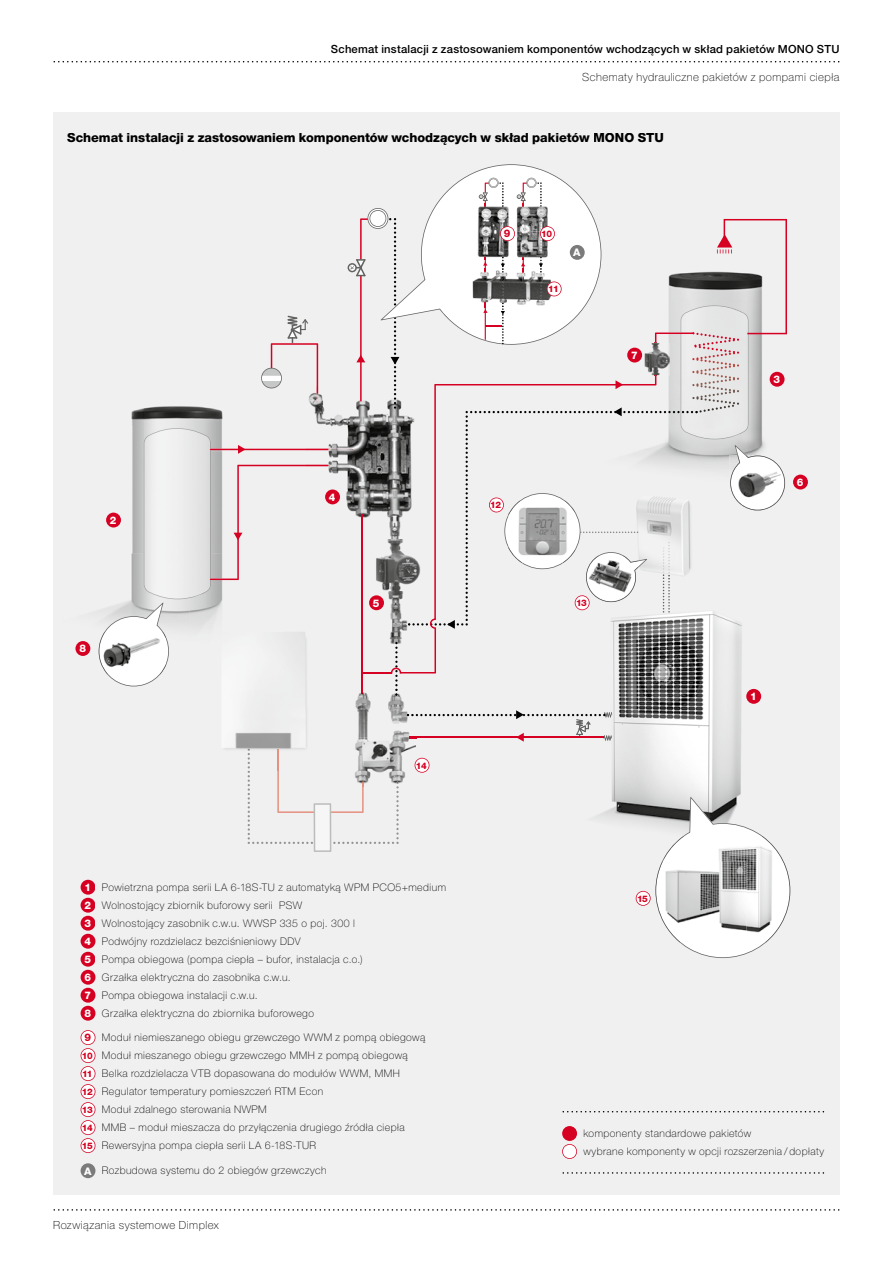
<style>
.page{position:relative;width:893px;height:1263px;background:#fff}
.page>*{position:absolute;margin:0;border:0;box-sizing:border-box;transform-origin:0 0}
.t1{font:800 12.75px "Helvetica Neue LT Pro";letter-spacing:-.005em;color:#000}
.t2{font:500 11.25px "Helvetica Neue LT Pro";letter-spacing:.02em;color:#000}
.t3{font:100 11.25px "Helvetica Neue LT Pro";letter-spacing:.04em;color:#000}
.t4{font:100 10.5px/18px "Helvetica Neue LT Pro";letter-spacing:.04em;color:#000}
.t5{font:800 10.5px "Helvetica Neue LT Pro";color:#fff}
.t6{font:800 10.5px "Helvetica Neue LT Pro";color:#d60022}
.t7{font:800 9px "Helvetica Neue LT Pro";letter-spacing:-.05em;color:#d60022}
.s1{font-weight:800;color:#fff}
.s2{font-weight:800;color:#d60022}
.s3{font-weight:800;font-size:9px;color:#d60022}
</style>
<div class="page">
<svg style="left:54px;top:1209px;width:785px;height:1px"></svg>
<svg style="left:54px;top:61px;width:785px;height:1px"></svg>
<div style="left:53px;top:113px;width:787px;height:1082px;background:#f0f0f0"></div>
<img style="left:106px;top:408px;width:38px;height:145px">
<img style="left:144px;top:406px;width:162px;height:45px">
<img style="left:211px;top:451px;width:95px;height:14px">
<img style="left:79px;top:553px;width:159px;height:103px">
<img style="left:144px;top:428px;width:67px;height:171px">
<hr style="left:210px;top:449px;width:143px;height:1px;background:#d60022">
<svg style="left:238px;top:445px;width:8px;height:9px"></svg>
<svg style="left:95px;top:603px;width:78px;height:84px"></svg>
<img style="left:93px;top:632px;width:6px;height:42px">
<img style="left:99px;top:632px;width:67px;height:42px">
<img style="left:318px;top:386px;width:30px;height:82px">
<img style="left:329px;top:468px;width:19px;height:40px">
<img style="left:306px;top:401px;width:20px;height:64px">
<img style="left:306px;top:449px;width:42px;height:1px">
<svg style="left:210px;top:465px;width:119px;height:115px"></svg>
<svg style="left:261px;top:316px;width:57px;height:86px"></svg>
<img style="left:204px;top:621px;width:103px;height:147px">
<img style="left:355px;top:696px;width:61px;height:87px">
<svg style="left:407px;top:710px;width:205px;height:32px"></svg>
<svg style="left:248px;top:748px;width:151px;height:104px"></svg>
<div style="left:746px;top:689px;width:15px;height:15px;background:#d60022;border-radius:50%"></div>
<div style="left:106px;top:513px;width:15px;height:14px;background:#d60022;border-radius:50%"></div>
<div style="left:325px;top:489px;width:15px;height:15px;background:#d60022;border-radius:50%"></div>
<div style="left:793px;top:475px;width:15px;height:14px;background:#d60022;border-radius:50%"></div>
<div style="left:81px;top:880px;width:14px;height:15px;background:#d60022;border-radius:50%"></div>
<div style="left:81px;top:898px;width:14px;height:15px;background:#d60022;border-radius:50%"></div>
<div style="left:81px;top:916px;width:14px;height:15px;background:#d60022;border-radius:50%"></div>
<div style="left:81px;top:934px;width:14px;height:15px;background:#d60022;border-radius:50%"></div>
<div style="left:81px;top:952px;width:14px;height:15px;background:#d60022;border-radius:50%"></div>
<div style="left:81px;top:970px;width:14px;height:15px;background:#d60022;border-radius:50%"></div>
<div style="left:81px;top:988px;width:14px;height:15px;background:#d60022;border-radius:50%"></div>
<div style="left:81px;top:1006px;width:14px;height:15px;background:#d60022;border-radius:50%"></div>
<svg style="left:81px;top:1030px;width:14px;height:123px"></svg>
<div style="left:81px;top:1163px;width:14px;height:15px;background:#7a7b7a;border-radius:50%"></div>
<svg style="left:348px;top:164px;width:439px;height:532px"></svg>
<svg style="left:415px;top:758px;width:14px;height:15px"></svg>
<svg style="left:636px;top:797px;width:155px;height:161px"></svg>
<div style="left:562px;top:1126px;width:15px;height:15px;background:#d60022;border-radius:50%"></div>
<svg style="left:562px;top:1144px;width:15px;height:15px"></svg>
<svg style="left:562px;top:1111px;width:262px;height:1px"></svg>
<svg style="left:562px;top:1172px;width:262px;height:2px"></svg>
<div style="left:75px;top:641px;width:15px;height:15px;background:#d60022;border-radius:50%"></div>
<div style="left:570px;top:245px;width:15px;height:15px;background:#7a7b7a;border-radius:50%"></div>
<p class="t2" style="left:331px;top:42px;width:510px">Schemat instalacji z zastosowaniem komponentów wchodzących w skład pakietów MONO STU</p>
<p class="t3" style="left:582px;top:70px;width:259px">Schematy hydrauliczne pakietów z pompami ciepła</p>
<p class="t1" style="left:67px;top:130px;width:598px">Schemat instalacji z zastosowaniem komponentów wchodzących w skład pakietów MONO STU</p>
<p class="t5" style="left:110px;top:514px;width:8px">2</p>
<p class="t5" style="left:79px;top:642px;width:8px">8</p>
<p class="t5" style="left:329px;top:491px;width:8px">4</p>
<p class="t5" style="left:373px;top:596px;width:8px">5</p>
<p class="t7" style="left:416px;top:760px;width:12px">14</p>
<p class="t6" style="left:504px;top:227px;width:8px">9</p>
<p class="t7" style="left:541px;top:229px;width:12px">10</p>
<p class="t7" style="left:548px;top:284px;width:12px">11</p>
<p class="t5" style="left:573px;top:246px;width:9px">A</p>
<p class="t5" style="left:631px;top:349px;width:8px">7</p>
<p class="t7" style="left:490px;top:500px;width:12px">12</p>
<p class="t7" style="left:576px;top:598px;width:12px">13</p>
<p class="t5" style="left:773px;top:373px;width:8px">3</p>
<p class="t5" style="left:797px;top:476px;width:8px">6</p>
<p class="t5" style="left:750px;top:690px;width:8px">1</p>
<p class="t4" style="left:84px;top:878px;width:363px"><span class="s1">1</span> Powietrzna pompa serii LA 6-18S-TU z automatyką WPM PCO5+medium <span class="s1">2</span> Wolnostojący zbiornik buforowy serii PSW<br><span class="s1">3</span> Wolnostojący zasobnik c.w.u. WWSP 335 o poj. 300 l<br><span class="s1">4</span> Podwójny rozdzielacz bezciśnieniowy DDV<br><span class="s1">5</span> Pompa obiegowa (pompa ciepła – bufor, instalacja c.o.)<br><span class="s1">6</span> Grzałka elektryczna do zasobnika c.w.u.<br><span class="s1">7</span> Pompa obiegowa instalacji c.w.u.<br><span class="s1">8</span> Grzałka elektryczna do zbiornika buforowego</p>
<p class="t4" style="left:82px;top:1028px;width:345px"><span class="s2">9</span> Moduł niemieszanego obiegu grzewczego WWM z pompą obiegową <span class="s3">10</span> Moduł mieszanego obiegu grzewczego MMH z pompą obiegową<br><span class="s3">11</span> Belka rozdzielacza VTB dopasowana do modułów WWM, MMH<br><span class="s3">12</span> Regulator temperatury pomieszczeń RTM Econ<br><span class="s3">13</span> Moduł zdalnego sterowania NWPM<br><span class="s3">14</span> MMB – moduł mieszacza do przyłączenia drugiego źródła ciepła<br><span class="s3">15</span> Rewersyjna pompa ciepła serii LA 6-18S-TUR</p>
<p class="t4" style="left:84px;top:1161px;width:244px"><span class="s1">A</span> Rozbudowa systemu do 2 obiegów grzewczych</p>
<p class="t3" style="left:53px;top:1218px;width:167px">Rozwiązania systemowe Dimplex</p>
<p class="t7" style="left:637px;top:893px;width:12px">15</p>
<p class="t4" style="left:583px;top:1124px;width:242px">komponenty standardowe pakietów<br>wybrane komponenty w opcji rozszerzenia / dopłaty</p>
</div>
